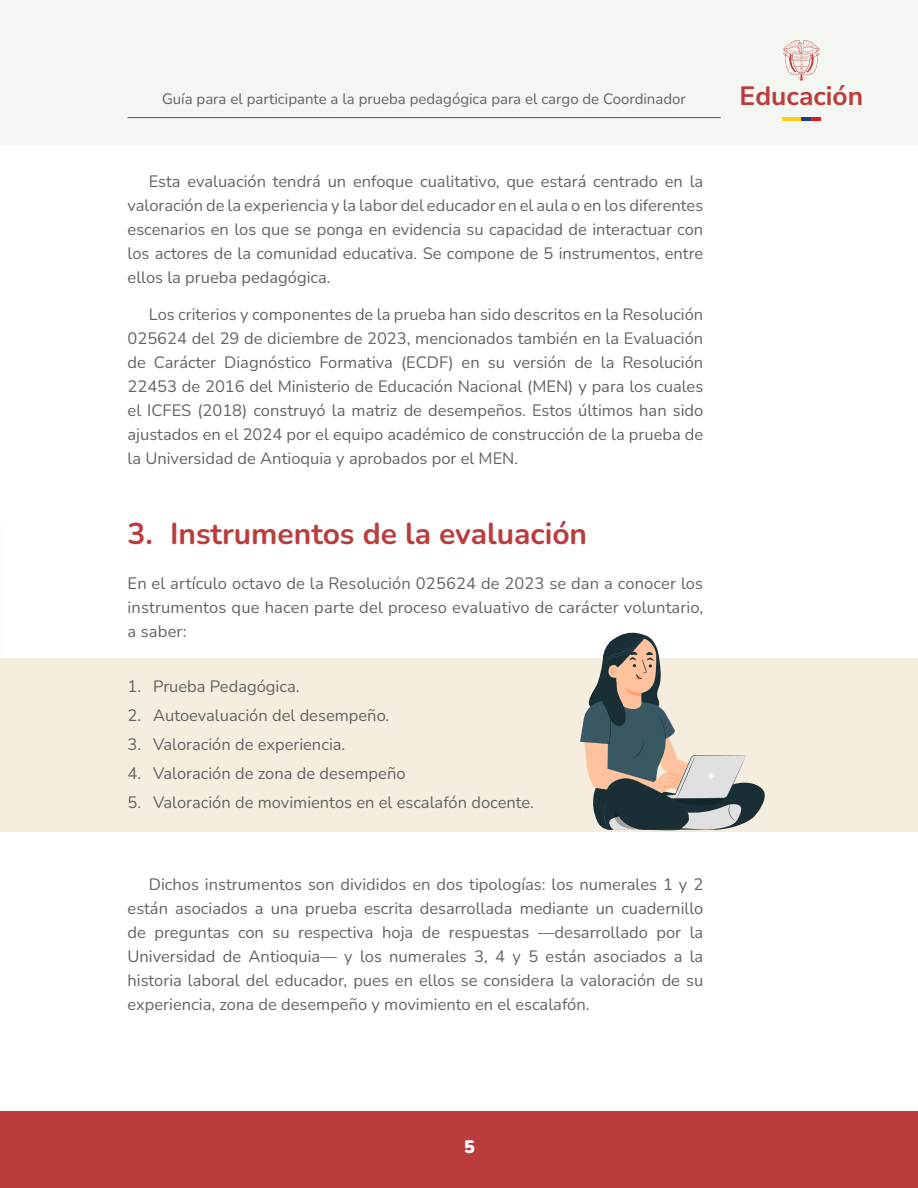
<style>
.page{position:relative;width:918px;height:1188px;background:#fff}
.page>*{position:absolute;margin:0;border:0;box-sizing:border-box;transform-origin:0 0}
.t1{font:700 30px "Nunito";color:#ba3d3d}
.t2{font:200 26.4px "Nunito Sans 12 pt";color:#ba3d3c}
.t3{font:900 18px "Nunito";color:#fff}
.CTxT{font:16.5px/24px "Nunito";color:#646463;text-align:justify}
.CTxT_párrafo_1{font:16.5px/24px "Nunito";letter-spacing:.01em;color:#646463;text-align:justify}
.t4{font:15px "Nunito";color:#646463}
</style>
<div class="page">
<div style="left:0;top:0;width:918px;height:145px;background:#f4f6f1"></div>
<div style="left:0;top:1112px;width:918px;height:76px;background:#ba3d3c"></div>
<hr style="left:128px;top:117px;width:593px;height:1px;background:#565659">
<svg style="left:783px;top:40px;width:37px;height:41px"></svg>
<hr style="left:782px;top:118px;width:19px;height:3px;background:#fdce22">
<svg style="left:801px;top:118px;width:19px;height:3px"></svg>
<div style="left:0;top:658px;width:918px;height:174px;background:#f5eedf"></div>
<svg style="left:580px;top:633px;width:185px;height:197px"></svg>
<p class="t4" style="left:162px;top:89px;width:525px">Guía para el participante a la prueba pedagógica para el cargo de Coordinador</p>
<p class="CTxT" style="left:128px;top:168px;width:577px;text-indent:21px">Esta evaluación tendrá un enfoque cualitativo, que estará centrado en la valoración de la experiencia y la labor del educador en el aula o en los diferentes escenarios en los que se ponga en evidencia su capacidad de interactuar con los actores de la comunidad educativa. Se compone de 5 instrumentos, entre ellos la prueba pedagógica.</p>
<p class="CTxT" style="left:128px;top:301px;width:577px;text-indent:21px">Los criterios y componentes de la prueba han sido descritos en la Resolución 025624 del 29 de diciembre de 2023, mencionados también en la Evaluación de Carácter Diagnóstico Formativa (ECDF) en su versión de la Resolución 22453 de 2016 del Ministerio de Educación Nacional (MEN) y para los cuales el ICFES (2018) construyó la matriz de desempeños. Estos últimos han sido ajustados en el 2024 por el equipo académico de construcción de la prueba de la Universidad de Antioquia y aprobados por el MEN.</p>
<p class="t1" style="left:128px;top:512px;width:461px">3. Instrumentos de la evaluación</p>
<p class="CTxT_párrafo_1" style="left:128px;top:571px;width:577px">En el artículo octavo de la Resolución 025624 de 2023 se dan a conocer los instrumentos que hacen parte del proceso evaluativo de carácter voluntario, a saber:</p>
<p class="CTxT" style="left:128px;top:673px;width:173px">1. Prueba Pedagógica.</p>
<p class="CTxT" style="left:128px;top:702px;width:263px">2. Autoevaluación del desempeño.</p>
<p class="CTxT" style="left:128px;top:731px;width:219px">3. Valoración de experiencia.</p>
<p class="CTxT" style="left:128px;top:760px;width:280px">4. Valoración de zona de desempeño</p>
<p class="CTxT" style="left:128px;top:789px;width:408px">5. Valoración de movimientos en el escalafón docente.</p>
<p class="CTxT" style="left:128px;top:871px;width:577px;text-indent:21px">Dichos instrumentos son divididos en dos tipologías: los numerales 1 y 2 están asociados a una prueba escrita desarrollada mediante un cuadernillo de preguntas con su respectiva hoja de respuestas —desarrollado por la Universidad de Antioquia— y los numerales 3, 4 y 5 están asociados a la historia laboral del educador, pues en ellos se considera la valoración de su experiencia, zona de desempeño y movimiento en el escalafón.</p>
<h2 class="t2" style="left:740px;top:78px;width:125px">Educación</h2>
<p class="t3" style="left:464px;top:1134px;width:12px">5</p>
</div>
